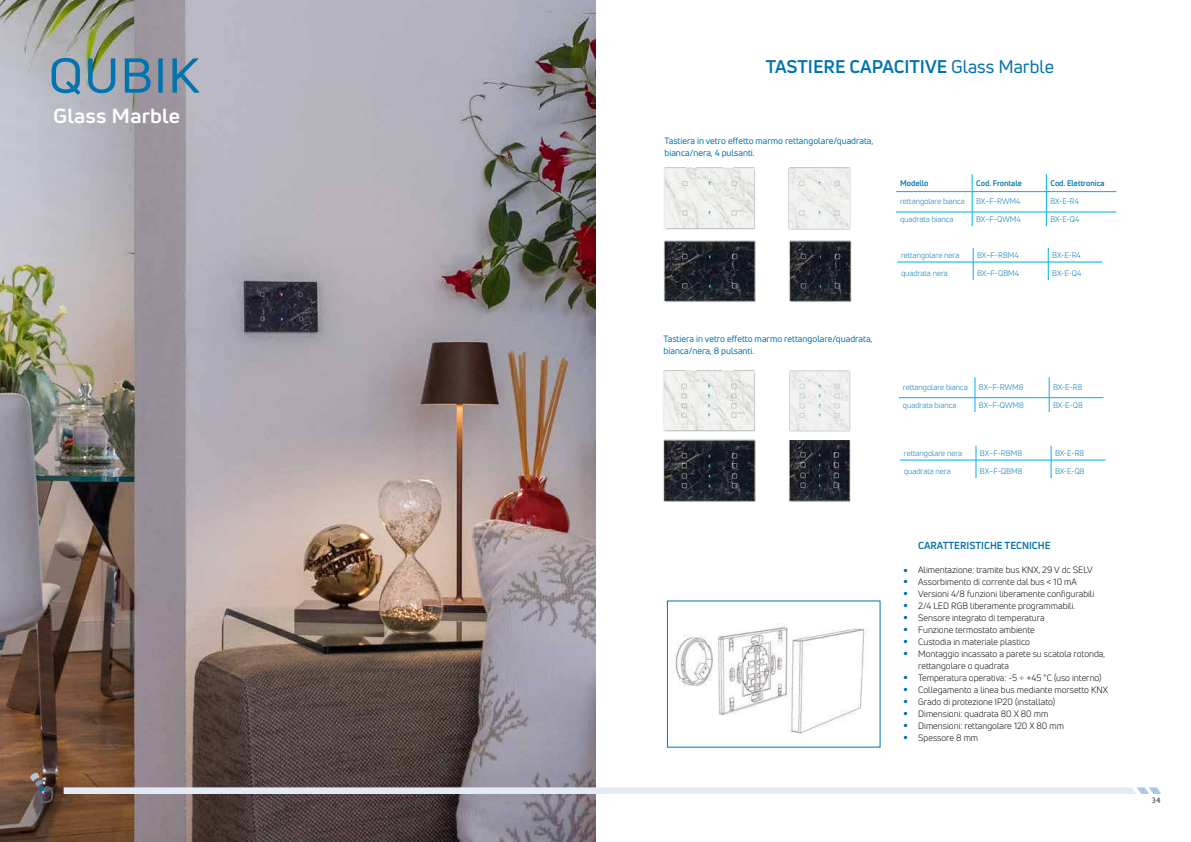
<style>
.page{position:relative;width:1191px;height:842px;background:#fff}
.page>*{position:absolute;margin:0;border:0;box-sizing:border-box;transform-origin:0 0}
.t1{font:48px "Uni Neue";letter-spacing:.01em;color:#0074af;scale:1.08 1}
.t2{font:30px "Uni Neue";color:#0070ab}
.t3{font:700 20px "Uni Neue";letter-spacing:.01em;color:#fff;scale:1.08 1}
.t4{font:700 18px "Uni Neue";color:#0173ae}
.t5{font:700 10px "Uni Neue";color:#0070ab}
.t6{font:9px/12px "Uni Neue";color:#000}
.t7{font:9px/12px "Uni Neue";color:#0173ae}
.t8{font:8px "Uni Neue";color:#0476b0}
.t9{font:700 8px "Uni Neue";color:#0476b0}
.t10{font:500 8px "Maven Pro";color:#414042}
.s1{font-weight:400}
</style>
<div class="page">
<img style="left:0;top:0;width:595px;height:842px">
<img style="left:664px;top:167px;width:91px;height:63px">
<img style="left:663px;top:240px;width:93px;height:62px">
<img style="left:663px;top:370px;width:92px;height:62px">
<img style="left:663px;top:439px;width:93px;height:63px">
<img style="left:789px;top:370px;width:62px;height:62px">
<img style="left:788px;top:167px;width:63px;height:63px">
<img style="left:789px;top:240px;width:63px;height:62px">
<img style="left:789px;top:441px;width:61px;height:61px">
<img style="left:674px;top:623px;width:193px;height:113px">
<hr style="left:896px;top:191px;width:76px;height:1px;background:#00aeef">
<hr style="left:972px;top:191px;width:74px;height:1px;background:#00aeef">
<hr style="left:1046px;top:191px;width:70px;height:1px;background:#00aeef">
<hr style="left:896px;top:212px;width:76px;height:1px;background:#00aeef">
<hr style="left:972px;top:212px;width:74px;height:1px;background:#00aeef">
<svg style="left:972px;top:174px;width:1px;height:52px"></svg>
<hr style="left:1046px;top:212px;width:70px;height:1px;background:#00aeef">
<svg style="left:1046px;top:174px;width:1px;height:52px"></svg>
<hr style="left:897px;top:262px;width:76px;height:1px;background:#00aeef">
<hr style="left:973px;top:262px;width:75px;height:1px;background:#00aeef">
<svg style="left:973px;top:248px;width:1px;height:32px"></svg>
<hr style="left:1048px;top:262px;width:54px;height:1px;background:#00aeef">
<svg style="left:1048px;top:248px;width:1px;height:32px"></svg>
<hr style="left:899px;top:397px;width:76px;height:1px;background:#00aeef">
<hr style="left:975px;top:397px;width:74px;height:1px;background:#00aeef">
<svg style="left:974px;top:377px;width:1px;height:35px"></svg>
<hr style="left:1049px;top:397px;width:54px;height:1px;background:#00aeef">
<svg style="left:1049px;top:377px;width:1px;height:35px"></svg>
<hr style="left:900px;top:460px;width:76px;height:1px;background:#00aeef">
<hr style="left:976px;top:460px;width:75px;height:1px;background:#00aeef">
<svg style="left:975px;top:446px;width:1px;height:32px"></svg>
<hr style="left:1051px;top:460px;width:54px;height:1px;background:#00aeef">
<svg style="left:1051px;top:446px;width:1px;height:32px"></svg>
<svg style="left:64px;top:787px;width:1097px;height:7px;background:#dfe7f1"></svg>
<svg style="left:30px;top:773px;width:23px;height:30px"></svg>
<h1 class="t1" style="left:48px;top:46px;width:142px">QUBIK</h1>
<h3 class="t3" style="left:53px;top:103px;width:119px">Glass Marble</h3>
<h3 class="t4" style="left:765px;top:55px;width:290px">TASTIERE CAPACITIVE <span class="s1">Glass Marble</span></h3>
<p class="t7" style="left:664px;top:135px;width:210px">Tastiera in vetro effetto marmo rettangolare/quadrata, bianca/nera, 4 pulsanti.</p>
<p class="t7" style="left:663px;top:333px;width:210px">Tastiera in vetro effetto marmo rettangolare/quadrata, bianca/nera, 8 pulsanti.</p>
<p class="t9" style="left:900px;top:178px;width:30px">Modello</p>
<p class="t9" style="left:976px;top:178px;width:47px">Cod. Frontale</p>
<p class="t9" style="left:1050px;top:178px;width:56px">Cod. Elettronica</p>
<p class="t8" style="left:900px;top:196px;width:66px">rettangolare bianca</p>
<p class="t8" style="left:976px;top:196px;width:46px">BX–F-RWM4</p>
<p class="t8" style="left:1050px;top:196px;width:30px">BX-E-R4</p>
<p class="t8" style="left:900px;top:214px;width:55px">quadrata bianca</p>
<p class="t8" style="left:976px;top:214px;width:46px">BX–F-QWM4</p>
<p class="t8" style="left:1050px;top:214px;width:31px">BX-E-Q4</p>
<p class="t8" style="left:901px;top:250px;width:60px">rettangolare nera</p>
<p class="t8" style="left:977px;top:250px;width:43px">BX–F-RBM4</p>
<p class="t8" style="left:1052px;top:250px;width:30px">BX-E-R4</p>
<p class="t8" style="left:901px;top:268px;width:48px">quadrata nera</p>
<p class="t8" style="left:977px;top:268px;width:44px">BX–F-QBM4</p>
<p class="t8" style="left:1052px;top:268px;width:31px">BX-E-Q4</p>
<p class="t8" style="left:903px;top:382px;width:66px">rettangolare bianca</p>
<p class="t8" style="left:979px;top:382px;width:46px">BX–F-RWM8</p>
<p class="t8" style="left:1053px;top:382px;width:31px">BX-E-R8</p>
<p class="t8" style="left:903px;top:400px;width:55px">quadrata bianca</p>
<p class="t8" style="left:979px;top:400px;width:46px">BX–F-QWM8</p>
<p class="t8" style="left:1053px;top:400px;width:31px">BX-E-Q8</p>
<p class="t8" style="left:904px;top:448px;width:60px">rettangolare nera</p>
<p class="t8" style="left:980px;top:448px;width:44px">BX–F-RBM8</p>
<p class="t8" style="left:1055px;top:448px;width:31px">BX-E-R8</p>
<p class="t8" style="left:904px;top:466px;width:48px">quadrata nera</p>
<p class="t8" style="left:980px;top:466px;width:44px">BX–F-QBM8</p>
<p class="t8" style="left:1055px;top:466px;width:31px">BX-E-Q8</p>
<h2 class="t2" style="left:902px;top:584px;width:8px">........</h2>
<h2 class="t2" style="left:902px;top:680px;width:8px">......</h2>
<p class="t5" style="left:918px;top:539px;width:134px">CARATTERISTICHE TECNICHE</p>
<p class="t6" style="left:918px;top:563px;width:191px">Alimentazione: tramite bus KNX, 29 V dc SELV Assorbimento di corrente dal bus &lt; 10 mA Versioni 4/8 funzioni liberamente configurabili 2/4 LED RGB liberamente programmabili.<br>Sensore integrato di temperatura<br>Funzione termostato ambiente<br>Custodia in materiale plastico<br>Montaggio incassato a parete su scatola rotonda, rettangolare o quadrata<br>Temperatura operativa: -5 ÷ +45 °C (uso interno)<br>Collegamento a linea bus mediante morsetto KNX Grado di protezione IP20 (installato)<br>Dimensioni: quadrata 80 X 80 mm<br>Dimensioni: rettangolare 120 X 80 mm<br>Spessore 8 mm</p>
<p class="t10" style="left:64px;top:796px;width:11px">33</p>
<p class="t10" style="left:1151px;top:796px;width:11px">34</p>
</div>
